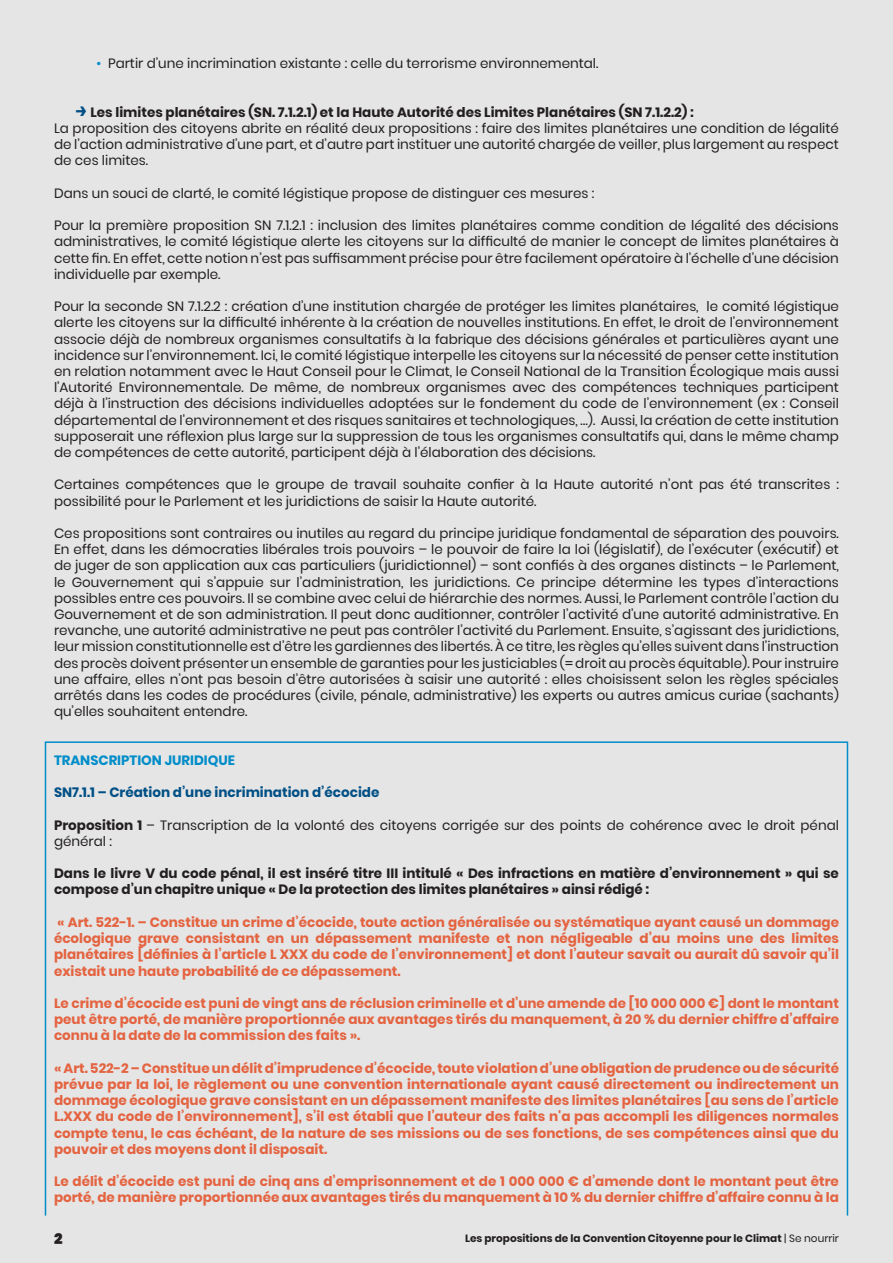
<style>
.page{position:relative;width:893px;height:1263px;background:#e5e5e5}
.page>*{position:absolute;margin:0;border:0;box-sizing:border-box;transform-origin:0 0}
.t1{font:900 15px "Poppins";color:#231f20}
.t2{font:13.5px/16.2px "Poppins";color:#231f20;text-align:justify}
.t3{font:700 13.5px/16.2px "Poppins";color:#e46340;text-align:justify}
.t4{font:700 13.5px/16.2px "Poppins";color:#231f20}
.t5{font:700 13.5px "Poppins";color:#005086}
.t6{font:700 13.5px "Poppins";color:#008dc9}
.t7{font:700 10.5px "Poppins";color:#231f20}
.s1{color:#008dc9}
.s2{font-family:"Montserrat";font-size:21px;color:#005086}
.s3{font-weight:700}
.s4{font-weight:400}
</style>
<div class="page">
<div style="left:45px;top:741px;width:803px;height:475px;border:2px solid #008dc9"></div>
<p class="t2" style="left:97px;top:55px;width:503px"><span class="s1">•</span> Partir d’une incrimination existante : celle du terrorisme environnemental.</p>
<p class="t4" style="left:75px;top:104px;width:620px"><span class="s2">→</span> Les limites planétaires (SN. 7.1.2.1) et la Haute Autorité des Limites Planétaires (SN 7.1.2.2) :</p>
<p class="t2" style="left:54px;top:120px;width:786px">La proposition des citoyens abrite en réalité deux propositions : faire des limites planétaires une condition de légalité de l’action administrative d’une part, et d’autre part instituer une autorité chargée de veiller, plus largement au respect de ces limites.</p>
<p class="t2" style="left:54px;top:185px;width:542px">Dans un souci de clarté, le comité légistique propose de distinguer ces mesures :</p>
<p class="t2" style="left:54px;top:217px;width:786px">Pour la première proposition SN 7.1.2.1 : inclusion des limites planétaires comme condition de légalité des décisions administratives, le comité légistique alerte les citoyens sur la difficulté de manier le concept de limites planétaires à cette fin. En effet, cette notion n’est pas suffisamment précise pour être facilement opératoire à l’échelle d’une décision individuelle par exemple.</p>
<p class="t2" style="left:54px;top:298px;width:786px">Pour la seconde SN 7.1.2.2 : création d’une institution chargée de protéger les limites planétaires, le comité légistique alerte les citoyens sur la difficulté inhérente à la création de nouvelles institutions. En effet, le droit de l’environnement associe déjà de nombreux organismes consultatifs à la fabrique des décisions générales et particulières ayant une incidence sur l’environnement. Ici, le comité légistique interpelle les citoyens sur la nécessité de penser cette institution en relation notamment avec le Haut Conseil pour le Climat, le Conseil National de la Transition Écologique mais aussi l’Autorité Environnementale. De même, de nombreux organismes avec des compétences techniques participent déjà à l’instruction des décisions individuelles adoptées sur le fondement du code de l’environnement (ex : Conseil départemental de l'environnement et des risques sanitaires et technologiques, …). Aussi, la création de cette institution supposerait une réflexion plus large sur la suppression de tous les organismes consultatifs qui, dans le même champ de compétences de cette autorité, participent déjà à l’élaboration des décisions.</p>
<p class="t2" style="left:54px;top:477px;width:786px">Certaines compétences que le groupe de travail souhaite confier à la Haute autorité n’ont pas été transcrites : possibilité pour le Parlement et les juridictions de saisir la Haute autorité.</p>
<p class="t2" style="left:54px;top:525px;width:786px">Ces propositions sont contraires ou inutiles au regard du principe juridique fondamental de séparation des pouvoirs.<br>En effet, dans les démocraties libérales trois pouvoirs – le pouvoir de faire la loi (législatif), de l’exécuter (exécutif) et de juger de son application aux cas particuliers (juridictionnel) – sont confiés à des organes distincts – le Parlement, le Gouvernement qui s’appuie sur l’administration, les juridictions. Ce principe détermine les types d’interactions possibles entre ces pouvoirs. Il se combine avec celui de hiérarchie des normes. Aussi, le Parlement contrôle l’action du Gouvernement et de son administration. Il peut donc auditionner, contrôler l’activité d’une autorité administrative. En revanche, une autorité administrative ne peut pas contrôler l’activité du Parlement. Ensuite, s’agissant des juridictions, leur mission constitutionnelle est d’être les gardiennes des libertés. À ce titre, les règles qu’elles suivent dans l’instruction des procès doivent présenter un ensemble de garanties pour les justiciables (= droit au procès équitable). Pour instruire une affaire, elles n’ont pas besoin d’être autorisées à saisir une autorité : elles choisissent selon les règles spéciales arrêtés dans les codes de procédures (civile, pénale, administrative) les experts ou autres amicus curiae (sachants) qu’elles souhaitent entendre.</p>
<p class="t6" style="left:54px;top:752px;width:183px">TRANSCRIPTION JURIDIQUE</p>
<p class="t5" style="left:54px;top:785px;width:327px">SN7.1.1 – Création d’une incrimination d’écocide</p>
<p class="t2" style="left:54px;top:817px;width:786px"><span class="s3">Proposition 1</span> – Transcription de la volonté des citoyens corrigée sur des points de cohérence avec le droit pénal général :</p>
<p class="t4" style="left:54px;top:865px;width:786px">Dans le livre V du code pénal, il est inséré titre III intitulé « Des infractions en matière d’environnement » qui se compose d’un chapitre unique « De la protection des limites planétaires » ainsi rédigé :</p>
<p class="t3" style="left:54px;top:914px;width:786px">« Art. 522-1. – Constitue un crime d’écocide, toute action généralisée ou systématique ayant causé un dommage écologique grave consistant en un dépassement manifeste et non négligeable d’au moins une des limites planétaires [définies à l’article L XXX du code de l’environnement] et dont l’auteur savait ou aurait dû savoir qu’il existait une haute probabilité de ce dépassement.</p>
<p class="t3" style="left:54px;top:995px;width:786px">Le crime d’écocide est puni de vingt ans de réclusion criminelle et d’une amende de [10 000 000 €] dont le montant peut être porté, de manière proportionnée aux avantages tirés du manquement, à 20 % du dernier chiffre d’affaire connu à la date de la commission des faits ».</p>
<p class="t3" style="left:54px;top:1060px;width:786px">« Art. 522-2 – Constitue un délit d’imprudence d’écocide, toute violation d’une obligation de prudence ou de sécurité prévue par la loi, le règlement ou une convention internationale ayant causé directement ou indirectement un dommage écologique grave consistant en un dépassement manifeste des limites planétaires [au sens de l’article L.XXX du code de l’environnement], s’il est établi que l’auteur des faits n'a pas accompli les diligences normales compte tenu, le cas échéant, de la nature de ses missions ou de ses fonctions, de ses compétences ainsi que du pouvoir et des moyens dont il disposait.</p>
<p class="t3" style="left:54px;top:1173px;width:786px">Le délit d’écocide est puni de cinq ans d’emprisonnement et de 1 000 000 € d’amende dont le montant peut être porté, de manière proportionnée aux avantages tirés du manquement à 10 % du dernier chiffre d’affaire connu à la</p>
<p class="t1" style="left:54px;top:1230px;width:10px">2</p>
<p class="t7" style="left:465px;top:1232px;width:375px">Les propositions de la Convention Citoyenne pour le Climat <span class="s4">| Se nourrir</span></p>
</div>
